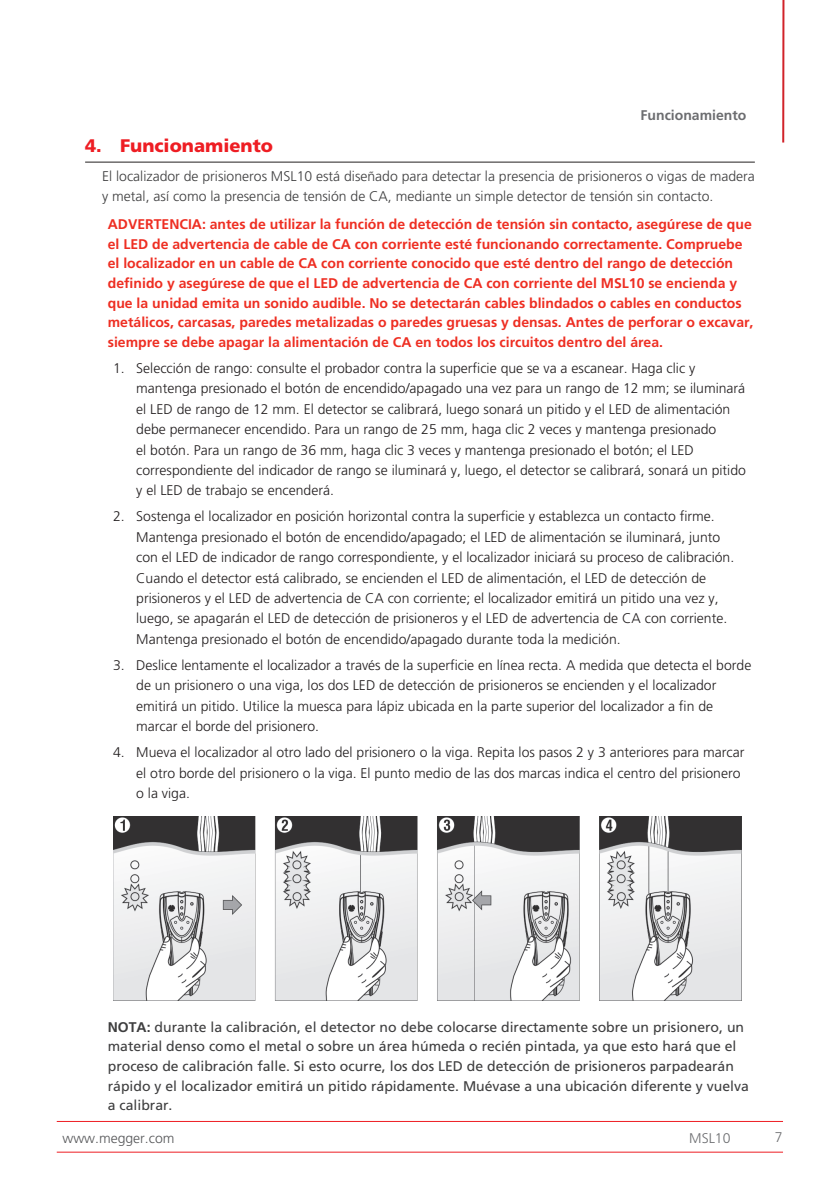
<style>
.page{position:relative;width:840px;height:1191px;background:#fff}
.page>*{position:absolute;margin:0;border:0;box-sizing:border-box;transform-origin:0 0}
.t1{font:900 18.2px "Frutiger LT Pro";color:#ee1d23}
.t2{font:300 14px/20.4px "Frutiger LT Pro";color:#231f20}
.Warning{font:700 14px/19.6px "Frutiger LT Pro";color:#ee2e22}
.Note{font:14px/19.6px "Frutiger LT Pro";color:#3e3e3f}
.Body{font:300 14px/19.6px "Frutiger LT Pro";color:#3e3e3f}
.t3{font:300 14px "Frutiger LT Pro";color:#57585a}
.t4{font:700 14px "Frutiger LT Pro";color:#6c6d70}
.t5{font:300 14px "Frutiger LT Pro";color:#6c6d70}
.s1{font-weight:700}
</style>
<div class="page">
<hr style="left:57px;top:1121px;width:725px;height:1px;background:#ee1d23">
<hr style="left:57px;top:1151px;width:725px;height:1px;background:#ee1d23">
<hr style="left:781px;top:0;width:3px;height:142px;background:#d1232a">
<hr style="left:85px;top:162px;width:669px;height:1px;background:#231f20">
<img style="left:113px;top:816px;width:629px;height:184px">
<p class="t4" style="left:640px;top:107px;width:107px">Funcionamiento</p>
<p class="t1" style="left:85px;top:135px;width:189px">4. Funcionamiento</p>
<p class="Body" style="left:102px;top:167px;width:653px">El localizador de prisioneros MSL10 está diseñado para detectar la presencia de prisioneros o vigas de madera y metal, así como la presencia de tensión de CA, mediante un simple detector de tensión sin contacto.</p>
<p class="Warning" style="left:108px;top:214px;width:646px">ADVERTENCIA: antes de utilizar la función de detección de tensión sin contacto, asegúrese de que el LED de advertencia de cable de CA con corriente esté funcionando correctamente. Compruebe el localizador en un cable de CA con corriente conocido que esté dentro del rango de detección definido y asegúrese de que el LED de advertencia de CA con corriente del MSL10 se encienda y que la unidad emita un sonido audible. No se detectarán cables blindados o cables en conductos metálicos, carcasas, paredes metalizadas o paredes gruesas y densas. Antes de perforar o excavar, siempre se debe apagar la alimentación de CA en todos los circuitos dentro del área.</p>
<p class="t2" style="left:136px;top:358px;width:611px;text-indent:-23px">1. Selección de rango: consulte el probador contra la superficie que se va a escanear. Haga clic y mantenga presionado el botón de encendido/apagado una vez para un rango de 12 mm; se iluminará el LED de rango de 12 mm. El detector se calibrará, luego sonará un pitido y el LED de alimentación debe permanecer encendido. Para un rango de 25 mm, haga clic 2 veces y mantenga presionado<br>el botón. Para un rango de 36 mm, haga clic 3 veces y mantenga presionado el botón; el LED correspondiente del indicador de rango se iluminará y, luego, el detector se calibrará, sonará un pitido y el LED de trabajo se encenderá.</p>
<p class="t2" style="left:136px;top:506px;width:599px;text-indent:-23px">2. Sostenga el localizador en posición horizontal contra la superficie y establezca un contacto firme.<br>Mantenga presionado el botón de encendido/apagado; el LED de alimentación se iluminará, junto con el LED de indicador de rango correspondiente, y el localizador iniciará su proceso de calibración.<br>Cuando el detector está calibrado, se encienden el LED de alimentación, el LED de detección de prisioneros y el LED de advertencia de CA con corriente; el localizador emitirá un pitido una vez y, luego, se apagarán el LED de detección de prisioneros y el LED de advertencia de CA con corriente.<br>Mantenga presionado el botón de encendido/apagado durante toda la medición.</p>
<p class="t2" style="left:136px;top:655px;width:616px;text-indent:-23px">3. Deslice lentamente el localizador a través de la superficie en línea recta. A medida que detecta el borde de un prisionero o una viga, los dos LED de detección de prisioneros se encienden y el localizador emitirá un pitido. Utilice la muesca para lápiz ubicada en la parte superior del localizador a fin de marcar el borde del prisionero.</p>
<p class="t2" style="left:136px;top:742px;width:609px;text-indent:-23px">4. Mueva el localizador al otro lado del prisionero o la viga. Repita los pasos 2 y 3 anteriores para marcar el otro borde del prisionero o la viga. El punto medio de las dos marcas indica el centro del prisionero o la viga.</p>
<p class="Note" style="left:108px;top:1017px;width:642px"><span class="s1">NOTA:</span> durante la calibración, el detector no debe colocarse directamente sobre un prisionero, un material denso como el metal o sobre un área húmeda o recién pintada, ya que esto hará que el proceso de calibración falle. Si esto ocurre, los dos LED de detección de prisioneros parpadearán rápido y el localizador emitirá un pitido rápidamente. Muévase a una ubicación diferente y vuelva a calibrar.</p>
<p class="t3" style="left:62px;top:1130px;width:114px">www.megger.com</p>
<p class="t5" style="left:689px;top:1129px;width:43px">MSL10</p>
<p class="t5" style="left:774px;top:1128px;width:9px">7</p>
</div>
